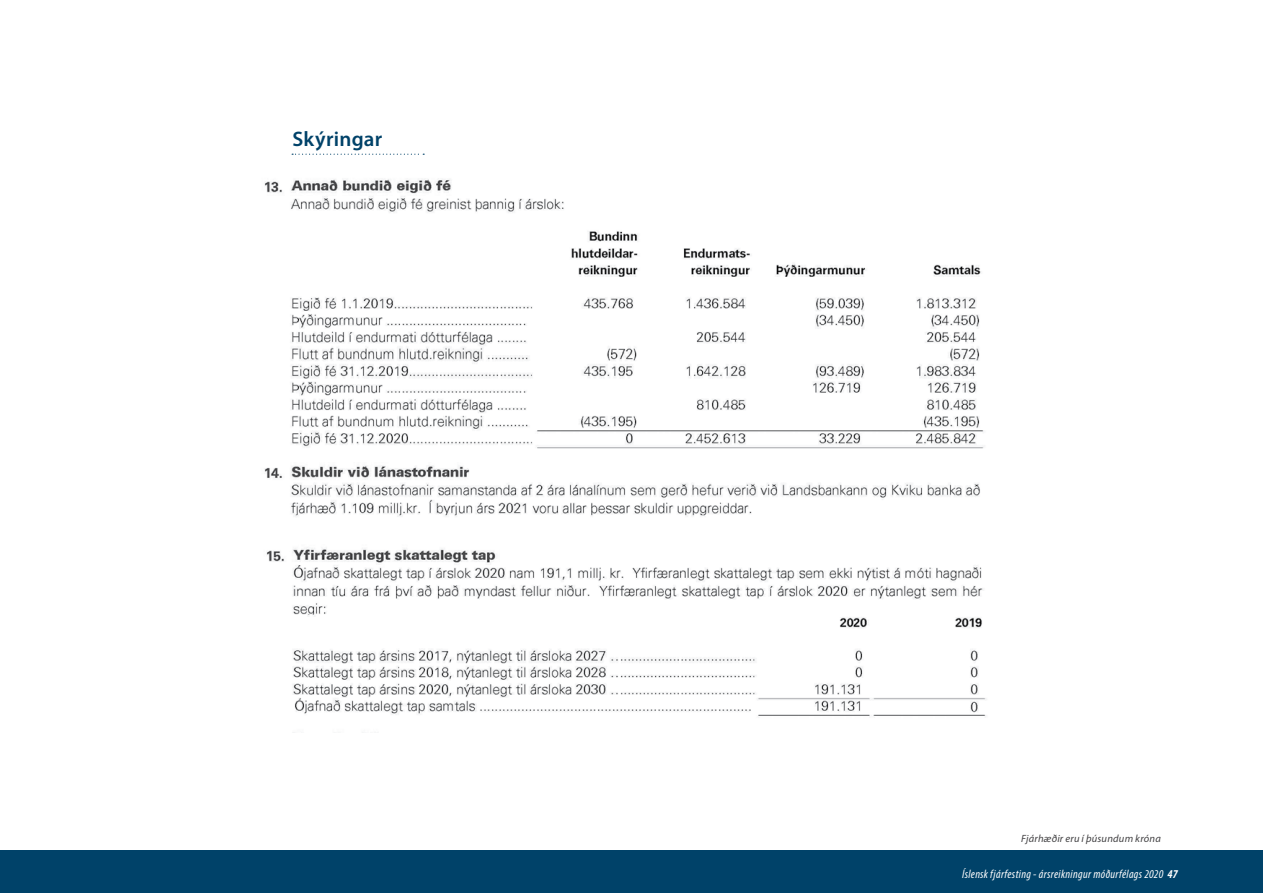
<style>
.page{position:relative;width:1263px;height:893px;background:#fff}
.page>*{position:absolute;margin:0;border:0;box-sizing:border-box;transform-origin:0 0}
.t1{font:600 21px "Myriad Pro";letter-spacing:.015em;color:#004269}
.t2{font:italic condensed 12px "Myriad Pro";letter-spacing:.03em;color:#fff}
.t3{font:italic 10.5px "Myriad Pro";letter-spacing:.02em;color:#414042}
.s1{font-weight:700}
</style>
<div class="page">
<img style="left:264px;top:179px;width:720px;height:338px">
<img style="left:266px;top:548px;width:720px;height:168px">
<svg style="left:292px;top:154px;width:132px;height:1px"></svg>
<div style="left:0;top:850px;width:1263px;height:43px;background:#004269"></div>
<h1 class="t1" style="left:292px;top:126px;width:92px">Skýringar</h1>
<p class="t3" style="left:1021px;top:832px;width:141px">Fjárhæðir eru í þúsundum króna</p>
<p class="t2" style="left:962px;top:867px;width:217px">Íslensk fjárfesting - ársreikningur móðurfélags 2020 <span class="s1">47</span></p>
</div>
